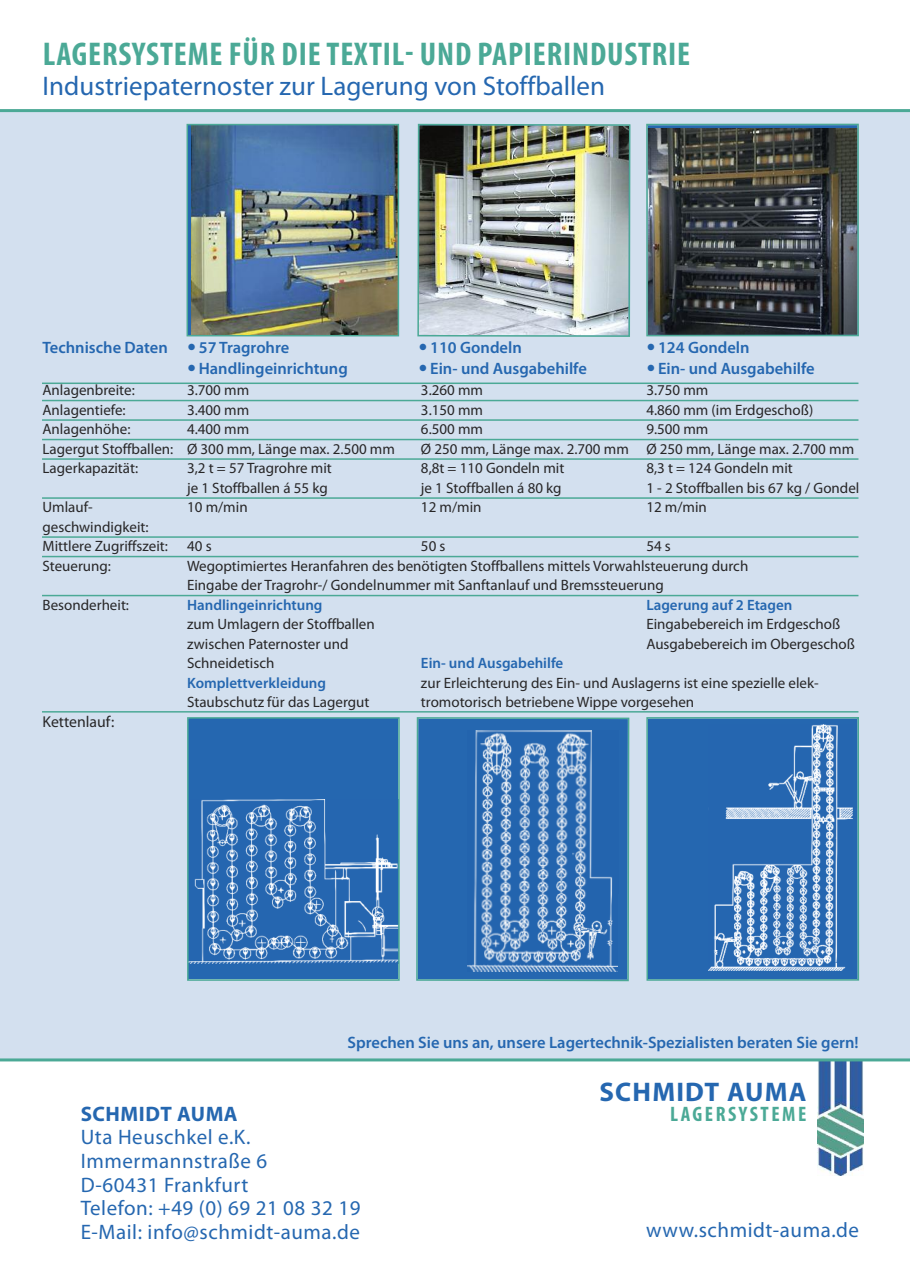
<style>
.page{position:relative;width:910px;height:1280px;background:#fff}
.page>*{position:absolute;margin:0;border:0;box-sizing:border-box;transform-origin:0 0}
.t1{font:700 condensed 33px "Myriad Pro";letter-spacing:.025em;color:#4ba996}
.t2{font:27px "Myriad Pro";color:#2567b0}
.t3{font:700 27px "Myriad Pro";letter-spacing:.045em;color:#2567b0}
.t4{font:21px/23.7px "Myriad Pro";letter-spacing:.025em;color:#2567b0}
.t5{font:700 condensed 21px "Myriad Pro";letter-spacing:.12em;color:#4ba996}
.t6{font:700 21px "Myriad";letter-spacing:.025em;color:#2567b0}
.t7{font:600 16.5px/21px "Myriad Pro";color:#2567b0}
.t8{font:15.75px "Myriad Pro";color:#272627}
.t9{font:15px/19.5px "Myriad Pro";color:#272627}
.t10{font:600 15px "Myriad Pro";color:#2567b0}
</style>
<div class="page">
<div style="left:0;top:112px;width:910px;height:946px;background:#d3e0ef"></div>
<img style="left:191px;top:127px;width:205px;height:206px">
<div style="left:187px;top:124px;width:212px;height:212px;border:2px solid #4ba996"></div>
<hr style="left:0;top:109px;width:910px;height:3px;background:#4ba996">
<img style="left:417px;top:123px;width:214px;height:214px">
<img style="left:649px;top:128px;width:207px;height:205px">
<div style="left:646px;top:124px;width:213px;height:212px;border:2px solid #4ba996"></div>
<div style="left:189px;top:719px;width:209px;height:260px;background:#2567b0"></div>
<img style="left:190px;top:800px;width:207px;height:164px">
<div style="left:187px;top:717px;width:213px;height:264px;border:2px solid #4ba996"></div>
<svg style="left:416px;top:717px;width:214px;height:265px;background:#447cb9"></svg>
<div style="left:648px;top:718px;width:210px;height:261px;background:#2567b0"></div>
<img style="left:708px;top:725px;width:144px;height:245px">
<div style="left:646px;top:717px;width:213px;height:264px;border:2px solid #4ba996"></div>
<hr style="left:42px;top:400px;width:816px;height:1px;background:#4ba996">
<hr style="left:42px;top:419px;width:816px;height:2px;background:#4ba996">
<hr style="left:42px;top:439px;width:816px;height:1px;background:#4ba996">
<hr style="left:42px;top:458px;width:816px;height:2px;background:#4ba996">
<hr style="left:42px;top:497px;width:816px;height:2px;background:#4ba996">
<hr style="left:42px;top:536px;width:816px;height:2px;background:#4ba996">
<hr style="left:42px;top:556px;width:816px;height:1px;background:#4ba996">
<hr style="left:42px;top:595px;width:816px;height:1px;background:#4ba996">
<img style="left:818px;top:1061px;width:45px;height:114px">
<hr style="left:42px;top:711px;width:816px;height:1px;background:#4ba996">
<hr style="left:42px;top:382px;width:816px;height:2px;background:#4ba996">
<hr style="left:0;top:1058px;width:910px;height:3px;background:#4ba996">
<h1 class="t1" style="left:43px;top:42px;width:649px">LAGERSYSTEME FÜR DIETEXTIL- UND PAPIERINDUSTRIE</h1>
<h2 class="t2" style="left:43px;top:76px;width:564px">Industriepaternoster zur Lagerung von Stoffballen</h2>
<p class="t7" style="left:43px;top:338px;width:127px">Technische Daten</p>
<p class="t7" style="left:199px;top:338px;width:150px">57 Tragrohre<br>Handlingeinrichtung</p>
<p class="t7" style="left:430px;top:338px;width:158px">110 Gondeln<br>Ein- und Ausgabehilfe</p>
<p class="t7" style="left:658px;top:338px;width:158px">124 Gondeln<br>Ein- und Ausgabehilfe</p>
<p class="t9" style="left:43px;top:381px;width:94px">Anlagenbreite:</p>
<p class="t9" style="left:187px;top:381px;width:64px">3.700 mm</p>
<p class="t9" style="left:421px;top:381px;width:64px">3.260 mm</p>
<p class="t9" style="left:646px;top:381px;width:64px">3.750 mm</p>
<p class="t9" style="left:43px;top:401px;width:85px">Anlagentiefe:</p>
<p class="t9" style="left:187px;top:401px;width:64px">3.400 mm</p>
<p class="t9" style="left:421px;top:401px;width:64px">3.150 mm</p>
<p class="t9" style="left:646px;top:401px;width:168px">4.860 mm (im Erdgeschoß)</p>
<p class="t9" style="left:43px;top:420px;width:89px">Anlagenhöhe:</p>
<p class="t9" style="left:187px;top:420px;width:64px">4.400 mm</p>
<p class="t9" style="left:421px;top:420px;width:64px">6.500 mm</p>
<p class="t9" style="left:646px;top:420px;width:64px">9.500 mm</p>
<p class="t9" style="left:43px;top:440px;width:354px">Lagergut Stoffballen: Ø 300 mm, Länge max. 2.500 mm</p>
<p class="t9" style="left:421px;top:440px;width:435px">Ø 250 mm, Länge max. 2.700 mm Ø 250 mm, Länge max. 2.700 mm</p>
<p class="t9" style="left:43px;top:459px;width:97px">Lagerkapazität:</p>
<p class="t9" style="left:187px;top:459px;width:146px">3,2 t = 57 Tragrohre mit</p>
<p class="t9" style="left:421px;top:459px;width:145px">8,8t = 110 Gondeln mit</p>
<p class="t9" style="left:646px;top:459px;width:148px">8,3 t = 124 Gondeln mit</p>
<p class="t9" style="left:187px;top:479px;width:142px">je 1 Stoffballen á 55 kg</p>
<p class="t9" style="left:421px;top:479px;width:142px">je 1 Stoffballen á 80 kg</p>
<p class="t9" style="left:646px;top:479px;width:215px">1 - 2 Stoffballen bis 67 kg / Gondel</p>
<p class="t9" style="left:43px;top:498px;width:52px">Umlauf-</p>
<p class="t9" style="left:187px;top:498px;width:62px">10 m/min</p>
<p class="t9" style="left:421px;top:498px;width:62px">12 m/min</p>
<p class="t9" style="left:646px;top:498px;width:62px">12 m/min</p>
<p class="t9" style="left:43px;top:518px;width:127px">geschwindigkeit:<br>Mittlere Zugriffszeit:</p>
<p class="t9" style="left:187px;top:537px;width:26px">40s</p>
<p class="t9" style="left:421px;top:537px;width:26px">50s</p>
<p class="t9" style="left:646px;top:537px;width:26px">54s</p>
<p class="t9" style="left:43px;top:557px;width:70px">Steuerung:</p>
<p class="t9" style="left:187px;top:557px;width:563px">Wegoptimiertes Heranfahren des benötigten Stoffballens mittels Vorwahlsteuerung durch<br>Eingabe der Tragrohr-/ Gondelnummer mit Sanftanlauf und Bremssteuerung</p>
<p class="t9" style="left:43px;top:596px;width:88px">Besonderheit:</p>
<p class="t10" style="left:187px;top:599px;width:137px">Handlingeinrichtung</p>
<p class="t10" style="left:646px;top:599px;width:148px">Lagerung auf 2 Etagen</p>
<p class="t9" style="left:187px;top:615px;width:189px">zum Umlagern der Stoffballen</p>
<p class="t9" style="left:646px;top:615px;width:196px">Eingabebereich im Erdgeschoß</p>
<p class="t9" style="left:187px;top:635px;width:163px">zwischen Paternoster und</p>
<p class="t9" style="left:646px;top:635px;width:210px">Ausgabebereich im Obergeschoß</p>
<p class="t9" style="left:187px;top:654px;width:89px">Schneidetisch</p>
<p class="t10" style="left:421px;top:657px;width:144px">Ein- und Ausgabehilfe</p>
<p class="t10" style="left:187px;top:677px;width:140px">Komplettverkleidung</p>
<p class="t9" style="left:421px;top:674px;width:399px">zur Erleichterung des Ein- und Auslagerns ist eine spezielle elek-</p>
<p class="t9" style="left:187px;top:693px;width:184px">Staubschutz für das Lagergut</p>
<p class="t9" style="left:421px;top:693px;width:275px">tromotorisch betriebene Wippe vorgesehen</p>
<p class="t8" style="left:43px;top:715px;width:73px">Kettenlauf:</p>
<p class="t7" style="left:348px;top:1033px;width:512px">Sprechen Sie uns an, unsere Lagertechnik-Spezialisten beraten Sie gern!</p>
<h3 class="t6" style="left:81px;top:1105px;width:158px">SCHMIDT AUMA</h3>
<h3 class="t4" style="left:81px;top:1127px;width:281px">Uta Heuschkel e.K.<br>Immermannstraße 6<br>D-60431 Frankfurt<br>Telefon: +49 (0) 69 21 08 32 19<br>E-Mail: info@schmidt-auma.de</h3>
<h2 class="t3" style="left:599px;top:1082px;width:209px">SCHMIDT AUMA</h2>
<h3 class="t5" style="left:670px;top:1106px;width:138px">LAGERSYSTEME</h3>
<h3 class="t4" style="left:646px;top:1220px;width:214px">www.schmidt-auma.de</h3>
</div>
